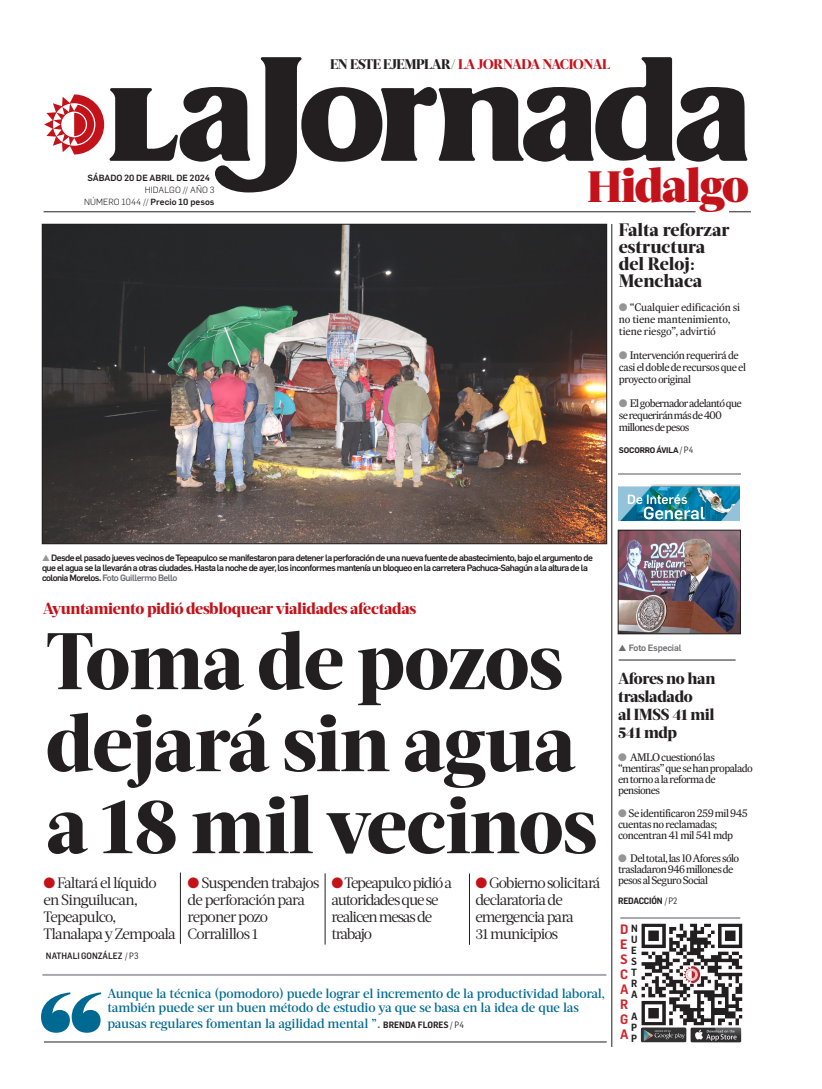
<style>
.page{position:relative;width:822px;height:1089px;background:#fff}
.page>*{position:absolute;margin:0;border:0;box-sizing:border-box;transform-origin:0 0}
.CABEZA_60{font:800 80px "Acta Headline";letter-spacing:-.01em;color:#231f20}
.t1{font:900 47.8px "Acta Headline";letter-spacing:-.03em;color:#c4121a}
.SUMARIO_9_5{font:800 18px/17px "Acta Headline";color:#231f20}
.BALAZO_ROJO_19{font:800 16px "Acta Headline";letter-spacing:-.02em;color:#c4121a}
.SUMARIO_9_5-2{font:800 16px/18px "Acta Headline";letter-spacing:-.02em;color:#231f20}
.SUMARIO_17{font:15px/17px "Acta Deck";letter-spacing:-.06em;color:#231f20}
.t2{font:800 13.9px "Acta Headline";letter-spacing:-.03em;color:#c4121a}
.CABEZA_44_DEPORTES_F{font:600 13.4px "Flama Semicondensed";color:#d1232a}
.NOMBRE_COLUMNA_CONTR{font:500 13px/14px "Acta Deck";letter-spacing:-.01em;color:#006991}
.SUMARIO_9_5-3{font:11px/11px "Expresso Tx";letter-spacing:-.05em;color:#231f20}
.SUMARIO_9_5-4{font:11px/12px "Expresso Tx";letter-spacing:-.01em;color:#231f20}
.CABEZA_44_DEPORTES_F-2{font:600 10.3px "Flama Semicondensed";color:#231f20}
.PIE_DE_FOTO_SIN_PLEC{font:500 9px/10px "Flama";letter-spacing:-.06em;color:#231f20}
.CREDITO_PORTADA{font:500 9px "Flama Semicond";color:#231f20}
.PIE_DE_FOTO_CON_PLEC{font:500 9px "Flama";letter-spacing:-.02em;color:#6c6d70}
.SUMARIO_9_5-5{font:600 9px "Flama Semicond";letter-spacing:-.02em;color:#231f20}
.CABEZA_40_ACTA_BOOK{font:500 8.8px "Flama";color:#231f20}
.CABEZA_40_ACTA_BOOK-2{font:300 8.8px "Flama";letter-spacing:.01em;color:#231f20}
.SUMARIO_9_5-6{font:600 8px "Flama";letter-spacing:-.02em;color:#231f20}
.s1{font-weight:300}
.s2{color:#231f20}
.s3{font-size:43.8px}
.s4{color:#939598}
.s5{font-family:"Flama Semicond";font-weight:400;font-size:9px}
.s6{color:#6c6d70}
.s7{color:#c4121a}
.s8{font-weight:400}
.s9{font-family:"Flama Semicond";font-weight:600;font-size:9px;color:#231f20}
.s10{font-family:"Flama Semicond";font-weight:400;font-size:9px;color:#231f20}
</style>
<div class="page">
<svg style="left:110px;top:57px;width:638px;height:135px"></svg>
<svg style="left:44px;top:94px;width:60px;height:60px"></svg>
<hr style="left:44px;top:212px;width:652px;height:1px;background:#231f20">
<svg style="left:729px;top:212px;width:22px;height:1px"></svg>
<hr style="left:620px;top:917px;width:120px;height:2px;background:#a8a9ad">
<img style="left:733px;top:924px;width:9px;height:101px">
<img style="left:641px;top:924px;width:92px;height:101px">
<img style="left:640px;top:1027px;width:102px;height:16px">
<hr style="left:618px;top:473px;width:123px;height:2px;background:#a8a9ad">
<hr style="left:612px;top:224px;width:1px;height:823px;background:#231f20">
<img style="left:620px;top:532px;width:119px;height:100px">
<div style="left:618px;top:530px;width:123px;height:104px;border:1px solid #231f20"></div>
<hr style="left:619px;top:660px;width:117px;height:1px;background:#231f20">
<hr style="left:469px;top:874px;width:1px;height:71px;background:#231f20">
<hr style="left:325px;top:873px;width:1px;height:72px;background:#231f20">
<hr style="left:180px;top:873px;width:1px;height:71px;background:#231f20">
<img style="left:44px;top:226px;width:561px;height:316px">
<hr style="left:44px;top:1042px;width:563px;height:1px;background:#231f20">
<svg style="left:41px;top:992px;width:60px;height:41px"></svg>
<hr style="left:42px;top:974px;width:564px;height:2px;background:#a8a9ad">
<img style="left:618px;top:484px;width:122px;height:37px">
<p class="CABEZA_40_ACTA_BOOK" style="left:87px;top:171px;width:124px">SÁBADO 20 DE ABRIL DE 2024</p>
<p class="CABEZA_40_ACTA_BOOK-2" style="left:145px;top:183px;width:71px">HIDALGO // AÑO 3</p>
<p class="CABEZA_40_ACTA_BOOK" style="left:84px;top:195px;width:132px"><span class="s1">NÚMERO 1044 //</span> Precio 10 pesos</p>
<p class="t2" style="left:330px;top:56px;width:282px"><span class="s2">EN ESTE EJEMPLAR/</span> LA JORNADA NACIONAL</p>
<p class="t1" style="left:588px;top:157px;width:163px"><span class="s3">H</span>idalgo</p>
<p class="SUMARIO_9_5" style="left:619px;top:222px;width:112px">Falta reforzar estructura</p>
<p class="SUMARIO_9_5" style="left:619px;top:256px;width:85px">del Reloj:<br>Menchaca</p>
<p class="SUMARIO_9_5-4" style="left:619px;top:301px;width:123px"><span class="s4">●</span> “Cualquier edificación si no tiene mantenimiento, tiene riesgo”, advirtió</p>
<p class="SUMARIO_9_5-3" style="left:619px;top:349px;width:129px;line-height:12px"><span class="s4">●</span> Intervención requerirá de casi el doble de recursos que el proyecto original</p>
<p class="SUMARIO_9_5-3" style="left:619px;top:397px;width:124px;line-height:12px"><span class="s4">●</span> El gobernador adelantó que se requerirán más de 400 millones de pesos</p>
<p class="SUMARIO_9_5-6" style="left:619px;top:444px;width:76px">SOCORRO ÁVILA <span class="s5">/ P4</span></p>
<p class="PIE_DE_FOTO_SIN_PLEC" style="left:42px;top:553px;width:553px"><span class="s4">▲</span> Desde el pasado jueves vecinos de Tepeapulco se manifestaron para detener la perforación de una nueva fuente de abastecimiento, bajo el argumento de que el agua se la llevarán a otras ciudades. Hasta la noche de ayer, los inconformes mantenía un bloqueo en la carretera Pachuca-Sahagún a la altura de la colonia Morelos. <span class="s6">Foto Guillermo Bello</span></p>
<p class="BALAZO_ROJO_19" style="left:43px;top:599px;width:375px">Ayuntamiento pidió desbloquear vialidades afectadas</p>
<p class="CABEZA_60" style="left:46px;top:613px;width:519px">Toma de pozos</p>
<p class="CABEZA_60" style="left:46px;top:695px;width:532px">dejará sin agua</p>
<p class="CABEZA_60" style="left:46px;top:777px;width:553px">a 18 mil vecinos</p>
<p class="SUMARIO_17" style="left:44px;top:874px;width:134px"><span class="s7">●</span> Faltará el líquido en Singuilucan,<br>Tepeapulco,<br>Tlanalapa y Zempoala</p>
<p class="SUMARIO_17" style="left:188px;top:874px;width:133px"><span class="s7">●</span> Suspenden trabajos de perforación para reponer pozo<br>Corralillos 1</p>
<p class="SUMARIO_17" style="left:331px;top:874px;width:122px"><span class="s7">●</span> Tepeapulco pidió a autoridades que se realicen mesas de trabajo</p>
<p class="SUMARIO_17" style="left:475px;top:874px;width:127px"><span class="s7">●</span> Gobierno solicitará declaratoria de emergencia para<br>31 municipios</p>
<p class="CREDITO_PORTADA" style="left:46px;top:949px;width:94px">NATHALI GONZÁLEZ <span class="s8">/ P3</span></p>
<p class="NOMBRE_COLUMNA_CONTR" style="left:107px;top:987px;width:499px">Aunque la técnica (pomodoro) puede lograr el incremento de la productividad laboral, también puede ser un buen método de estudio ya que se basa en la idea de que las</p>
<p class="NOMBRE_COLUMNA_CONTR" style="left:107px;top:1017px;width:358px">pausas regulares fomentan la agilidad mental ”. <span class="s9">BRENDA FLORES</span> <span class="s10">/ P4</span></p>
<p class="PIE_DE_FOTO_CON_PLEC" style="left:619px;top:641px;width:64px">▲ Foto Especial</p>
<p class="SUMARIO_9_5-2" style="left:618px;top:670px;width:99px">Afores no han trasladado</p>
<p class="SUMARIO_9_5-2" style="left:618px;top:706px;width:98px">al IMSS 41 mil<br>541 mdp</p>
<p class="SUMARIO_9_5-3" style="left:618px;top:752px;width:136px"><span class="s4">●</span> AMLO cuestionó las “mentiras” que se han propalado en torno a la reforma de pensiones</p>
<p class="SUMARIO_9_5-3" style="left:618px;top:808px;width:131px"><span class="s4">●</span> Se identificaron 259 mil 945 cuentas no reclamadas; concentran 41 mil 541 mdp</p>
<p class="SUMARIO_9_5-3" style="left:618px;top:853px;width:123px"><span class="s4">●</span> Del total, las 10 Afores sólo trasladaron 946 millones de pesos al Seguro Social</p>
<p class="SUMARIO_9_5-5" style="left:618px;top:895px;width:61px">REDACCIÓN <span class="s8">/ P2</span></p>
<p class="CABEZA_44_DEPORTES_F-2" style="left:631px;top:921px;width:8px">N</p>
<p class="CABEZA_44_DEPORTES_F-2" style="left:631px;top:932px;width:8px">U</p>
<p class="CABEZA_44_DEPORTES_F-2" style="left:631px;top:943px;width:7px">E</p>
<p class="CABEZA_44_DEPORTES_F-2" style="left:631px;top:954px;width:7px">S</p>
<p class="CABEZA_44_DEPORTES_F-2" style="left:631px;top:965px;width:7px">T</p>
<p class="CABEZA_44_DEPORTES_F-2" style="left:631px;top:976px;width:8px">R</p>
<p class="CABEZA_44_DEPORTES_F-2" style="left:631px;top:987px;width:8px">A</p>
<p class="CABEZA_44_DEPORTES_F-2" style="left:631px;top:1009px;width:8px">A</p>
<p class="CABEZA_44_DEPORTES_F-2" style="left:631px;top:1020px;width:8px">P</p>
<p class="CABEZA_44_DEPORTES_F-2" style="left:631px;top:1031px;width:8px">P</p>
<p class="CABEZA_44_DEPORTES_F" style="left:620px;top:921px;width:10px">D</p>
<p class="CABEZA_44_DEPORTES_F" style="left:620px;top:936px;width:9px">E</p>
<p class="CABEZA_44_DEPORTES_F" style="left:620px;top:951px;width:9px">S</p>
<p class="CABEZA_44_DEPORTES_F" style="left:620px;top:966px;width:10px">C</p>
<p class="CABEZA_44_DEPORTES_F" style="left:620px;top:981px;width:10px">A</p>
<p class="CABEZA_44_DEPORTES_F" style="left:620px;top:996px;width:10px">R</p>
<p class="CABEZA_44_DEPORTES_F" style="left:620px;top:1011px;width:10px">G</p>
<p class="CABEZA_44_DEPORTES_F" style="left:620px;top:1026px;width:10px">A</p>
</div>
